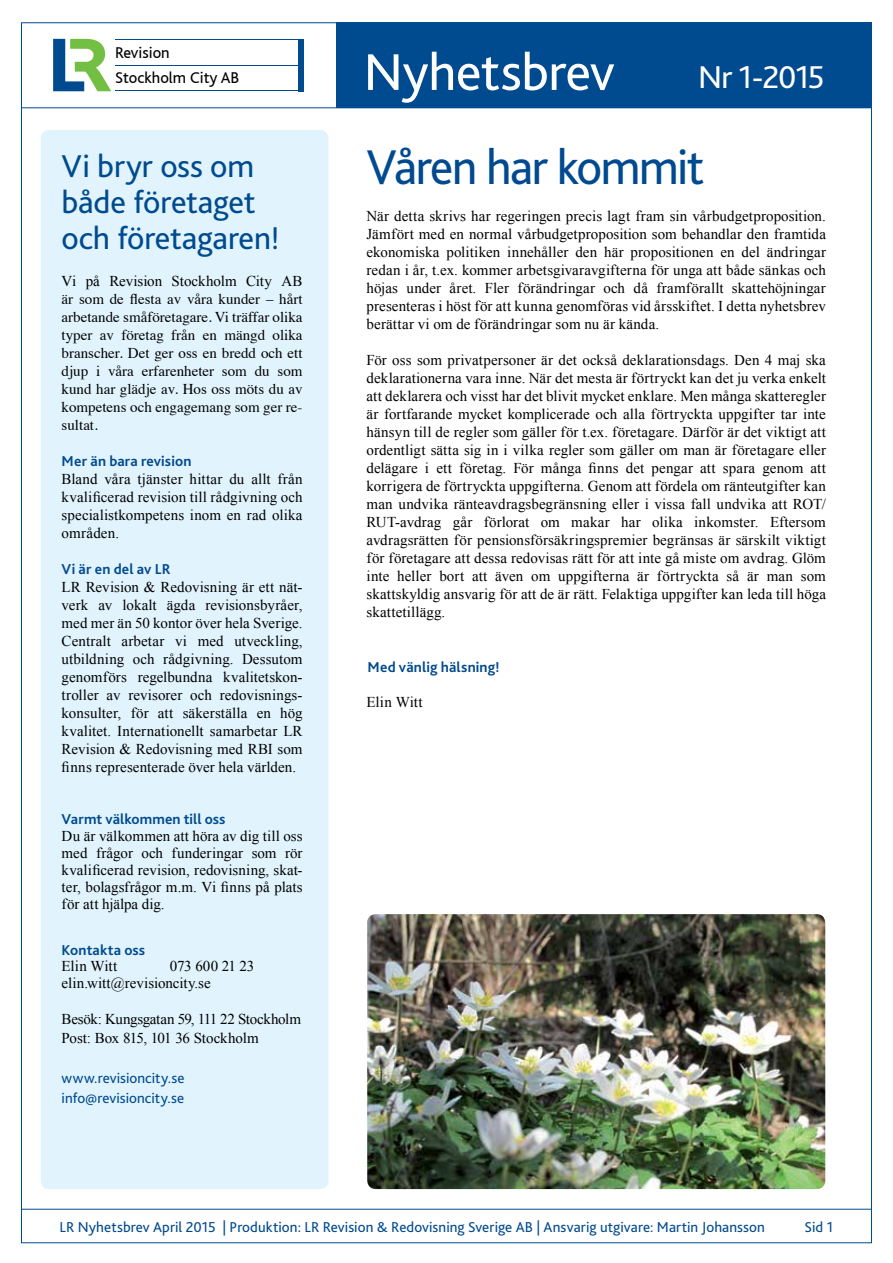
<style>
.page{position:relative;width:893px;height:1263px;background:#fff}
.page>*{position:absolute;margin:0;border:0;box-sizing:border-box;transform-origin:0 0}
.t1{font:54px "Bliss 2";letter-spacing:-.01em;color:#fff}
.t2{font:51px "Bliss 2";letter-spacing:-.035em;color:#004a8f;scale:.96 1}
.t3{font:33px/36px "Bliss 2";letter-spacing:-.005em;color:#004a8f}
.t4{font:33px "Bliss 2";letter-spacing:-.035em;color:#fff}
.t5{font:16.35px "Bliss";color:#000}
.t6{font:15px/18px "Times New Roman";letter-spacing:.005em;color:#000;text-align:justify}
.t7{font:15px/18px "Times";color:#000;text-align:justify}
.t8{font:15px/19.5px "Bliss 2";letter-spacing:.005em;color:#004a8f}
.t9{font:700 15px "Bliss 2";letter-spacing:.01em;color:#004a8f}
.t10{font:15px/19.5px "Times New Roman";letter-spacing:-.02em;color:#000}
</style>
<div class="page">
<hr style="left:21px;top:108px;width:851px;height:1px;background:#004a8f">
<div style="left:336px;top:23px;width:536px;height:85px;background:#004a8f"></div>
<div style="left:41px;top:130px;width:287px;height:1059px;background:#e1f4fd;border-radius:9px"></div>
<hr style="left:21px;top:1209px;width:851px;height:1px;background:#004a8f">
<div style="left:299px;top:39px;width:5px;height:52px;background:#004a8f"></div>
<svg style="left:53px;top:39px;width:58px;height:52px"></svg>
<hr style="left:115px;top:39px;width:188px;height:1px;background:#004a8f">
<hr style="left:115px;top:91px;width:188px;height:1px;background:#004a8f">
<hr style="left:115px;top:65px;width:188px;height:1px;background:#004a8f">
<img style="left:367px;top:914px;width:458px;height:275px">
<p class="t5" style="left:115px;top:44px;width:56px">Revision</p>
<p class="t5" style="left:115px;top:69px;width:126px">Stockholm City AB</p>
<h3 class="t3" style="left:62px;top:147px;width:220px">Vi bryr oss om både företaget och företagaren!</h3>
<p class="t6" style="left:62px;top:272px;width:242px">Vi på Revision Stockholm City AB</p>
<p class="t7" style="left:62px;top:289px;width:242px">är som de flesta av våra kunder – hårt arbetande småföretagare. Vi träffar olika typer av företag från en mängd olika branscher. Det ger oss en bredd och ett djup i våra erfarenheter som du som kund har glädje av. Hos oss möts du av kompetens och engagemang som ger re&shy;sultat.</p>
<p class="t9" style="left:62px;top:452px;width:131px">Mer än bara revision</p>
<p class="t6" style="left:62px;top:470px;width:242px">Bland våra tjänster hittar du allt från kvalificerad revision till rådgivning och specialistkompetens inom en rad olika områden.</p>
<p class="t9" style="left:62px;top:560px;width:110px">Vi är en del av LR</p>
<p class="t6" style="left:62px;top:578px;width:242px">LR Revision &amp; Redovisning är ett nät&shy;verk av lokalt ägda revisionsbyråer, med mer än 50 kontor över hela Sverige.<br>Centralt arbetar vi med utveckling, utbildning och rådgivning. Dessutom genomförs regelbundna kvalitetskon&shy;troller av revisorer och redovisnings&shy;konsulter, för att säkerställa en hög kvalitet. Internationellt samarbetar LR Revision &amp; Redovisning med RBI som finns representerade över hela världen.</p>
<p class="t9" style="left:62px;top:809px;width:165px">Varmt välkommen till oss</p>
<p class="t6" style="left:62px;top:827px;width:242px;line-height:17.1px">Du är välkommen att höra av dig till oss med frågor och funderingar som rör kvalificerad revision, redovisning, skat&shy;ter, bolagsfrågor m.m. Vi finns på plats för att hjälpa dig.</p>
<p class="t9" style="left:62px;top:940px;width:85px">Kontakta oss</p>
<p class="t6" style="left:62px;top:957px;width:57px">Elin Witt</p>
<p class="t6" style="left:62px;top:958px;width:194px;line-height:16.5px;text-indent:108px">073 600 21 23 elin.witt@revisioncity.se</p>
<p class="t10" style="left:62px;top:1009px;width:241px">Besök: Kungsgatan 59, 111 22 Stockholm<br>Post: Box 815, 101 36 Stockholm</p>
<p class="t8" style="left:62px;top:1068px;width:124px">www.revisioncity.se info@revisioncity.se</p>
<h1 class="t1" style="left:364px;top:38px;width:253px">Nyhetsbrev</h1>
<h3 class="t4" style="left:698px;top:56px;width:128px">Nr 1-2015</h3>
<h2 class="t2" style="left:367px;top:135px;width:353px">Våren har kommit</h2>
<p class="t6" style="left:367px;top:207px;width:461px">När detta skrivs har regeringen precis lagt fram sin vårbudgetproposition.<br>Jämfört med en normal vårbudgetproposition som behandlar den framtida ekonomiska politiken innehåller den här propositionen en del ändringar redan i år, t.ex. kommer arbetsgivaravgifterna för unga att både sänkas och höjas under året. Fler förändringar och då framförallt skattehöjningar presenteras i höst för att kunna genomföras vid årsskiftet. I detta nyhetsbrev berättar vi om de förändringar som nu är kända.</p>
<p class="t6" style="left:367px;top:351px;width:461px">För oss som privatpersoner är det också deklarationsdags. Den 4 maj ska deklarationerna vara inne. När det mesta är förtryckt kan det ju verka enkelt att deklarera och visst har det blivit mycket enklare. Men många skatteregler är fortfarande mycket komplicerade och alla förtryckta uppgifter tar inte hänsyn till de regler som gäller för t.ex. företagare. Därför är det viktigt att ordentligt sätta sig in i vilka regler som gäller om man är företagare eller delägare i ett företag. För många finns det pengar att spara genom att korrigera de förtryckta uppgifterna. Genom att fördela om ränteutgifter kan man undvika ränteavdragsbegränsning eller i vissa fall undvika att ROT/ RUT-avdrag går förlorat om makar har olika inkomster. Eftersom avdragsrätten för pensionsförsäkringspremier begränsas är särskilt viktigt för företagare att dessa redovisas rätt för att inte gå miste om avdrag. Glöm inte heller bort att även om uppgifterna är förtryckta så är man som skattskyldig ansvarig för att de är rätt. Felaktiga uppgifter kan leda till höga skattetillägg.</p>
<p class="t9" style="left:368px;top:657px;width:133px">Med vänlig hälsning!</p>
<p class="t6" style="left:367px;top:693px;width:57px">Elin Witt</p>
<p class="t8" style="left:60px;top:1217px;width:707px">LR Nyhetsbrev April 2015 | Produktion: LR Revision &amp; Redovisning Sverige AB | Ansvarig utgivare: Martin Johansson</p>
<p class="t8" style="left:805px;top:1217px;width:30px">Sid 1</p>
</div>
